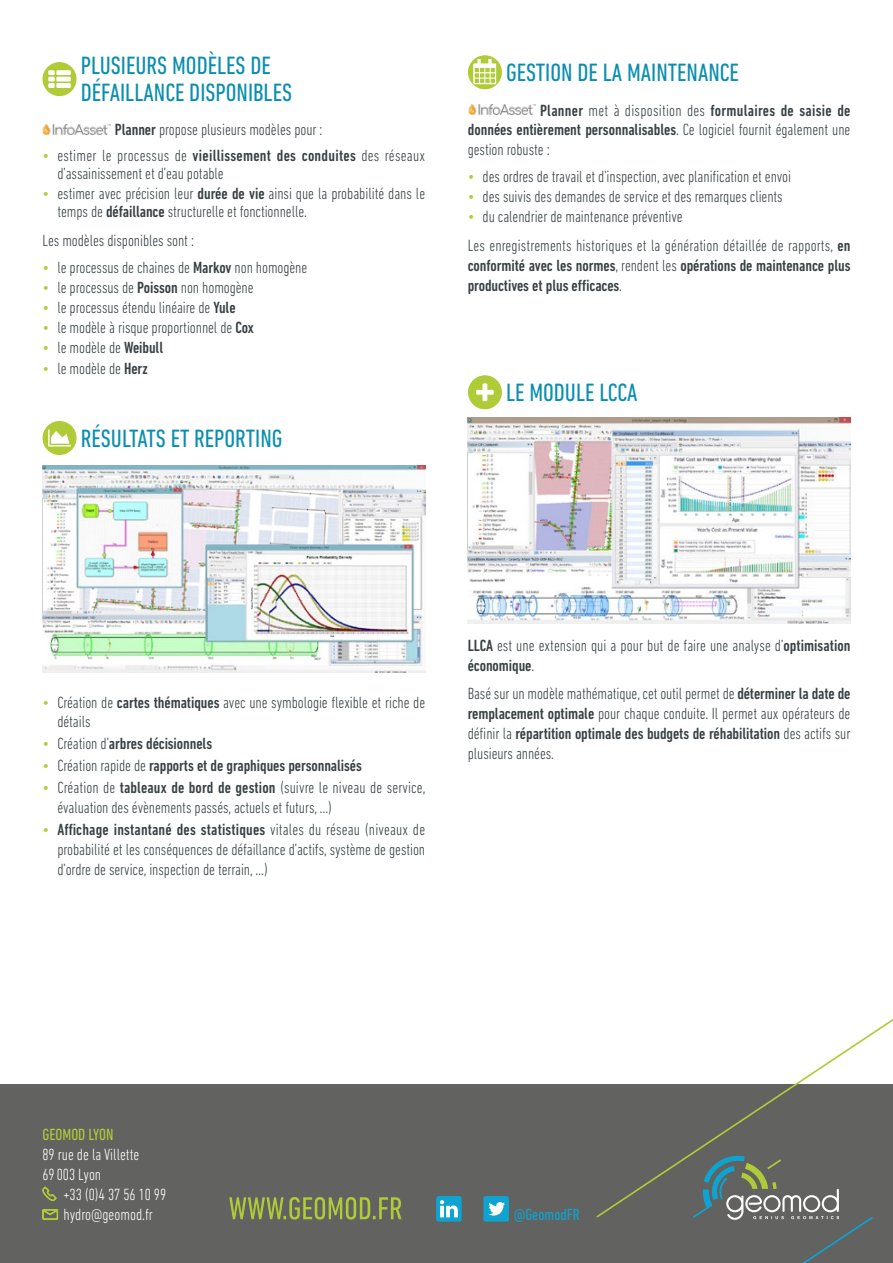
<style>
.page{position:relative;width:893px;height:1263px;background:#fff}
.page>*{position:absolute;margin:0;border:0;box-sizing:border-box;transform-origin:0 0}
.Sous_Titre{font:condensed 25.5px/27px "DIN Next LT Pro";color:#0a8eaf}
.Texte{font:300 condensed 16.5px/19.8px "DIN Next LT Pro";letter-spacing:-.005em;color:#384043}
.Texte-2{font:500 condensed 16.5px/19.8px "DIN Next LT Pro";letter-spacing:-.005em;color:#384043;text-align:justify}
.t1{font:300 condensed 16.5px "DIN Next LT Pro";color:#fff}
.t2{font:condensed 16.5px "DIN Next LT Pro";color:#afcb38}
.t3{font:condensed 16.5px "DIN Next LT Pro";color:#0ea4d1}
.s1{font-weight:500}
.s2{font-weight:400;color:#afcb38}
.s3{font-weight:300}
</style>
<div class="page">
<div style="left:0;top:1084px;width:893px;height:179px;background:#626261"></div>
<svg style="left:42px;top:1186px;width:14px;height:15px"></svg>
<svg style="left:42px;top:1209px;width:16px;height:11px"></svg>
<div style="left:436px;top:1196px;width:26px;height:25px;background:#0ea4d1;border-radius:2px"></div>
<svg style="left:440px;top:1200px;width:18px;height:17px"></svg>
<div style="left:483px;top:1196px;width:26px;height:25px;background:#0ea4d1;border-radius:2px"></div>
<svg style="left:489px;top:1202px;width:16px;height:14px"></svg>
<svg style="left:731px;top:1219px;width:141px;height:44px"></svg>
<svg style="left:596px;top:1018px;width:297px;height:201px"></svg>
<svg style="left:229px;top:1197px;width:172px;height:22px"></svg>
<div style="left:43px;top:62px;width:34px;height:34px;background:#afcb38;border-radius:50%"></div>
<svg style="left:48px;top:70px;width:23px;height:18px"></svg>
<img style="left:43px;top:124px;width:67px;height:10px">
<svg style="left:468px;top:55px;width:34px;height:34px"></svg>
<svg style="left:473px;top:59px;width:23px;height:25px"></svg>
<img style="left:468px;top:105px;width:68px;height:10px">
<img style="left:468px;top:418px;width:382px;height:205px">
<div style="left:468px;top:375px;width:34px;height:34px;background:#afcb38;border-radius:50%"></div>
<svg style="left:476px;top:383px;width:18px;height:18px"></svg>
<img style="left:43px;top:466px;width:382px;height:207px">
<div style="left:43px;top:421px;width:34px;height:34px;background:#afcb38;border-radius:50%"></div>
<svg style="left:48px;top:429px;width:23px;height:17px"></svg>
<p class="Sous_Titre" style="left:81px;top:52px;width:213px">PLUSIEURS MODÈLES DE<br>DÉFAILLANCE DISPONIBLES</p>
<p class="Texte" style="left:115px;top:119px;width:209px"><span class="s1">Planner</span> propose plusieurs modèles pour :</p>
<p class="Texte" style="left:57px;top:146px;width:369px;line-height:18px;text-indent:-15px"><span class="s2">•</span> estimer le processus de <span class="s1">vieillissement des conduites</span> des réseaux d’assainissement et d’eau potable</p>
<p class="Texte" style="left:57px;top:185px;width:369px;line-height:18px;text-indent:-15px"><span class="s2">•</span> estimer avec précision leur <span class="s1">durée de vie</span> ainsi que la probabilité dans le temps de <span class="s1">défaillance</span> structurelle et fonctionnelle.</p>
<p class="Texte" style="left:43px;top:231px;width:153px">Les modèles disponibles sont :</p>
<p class="Texte" style="left:43px;top:257px;width:266px"><span class="s2">•</span> le processus de chaines de <span class="s1">Markov</span> non homogène</p>
<p class="Texte" style="left:43px;top:277px;width:213px"><span class="s2">•</span> le processus de <span class="s1">Poisson</span> non homogène</p>
<p class="Texte" style="left:43px;top:298px;width:195px"><span class="s2">•</span> le processus étendu linéaire de <span class="s1">Yule</span></p>
<p class="Texte" style="left:43px;top:318px;width:213px"><span class="s2">•</span> le modèle à risque proportionnel de <span class="s1">Cox</span></p>
<p class="Texte" style="left:43px;top:338px;width:122px"><span class="s2">•</span> le modèle de <span class="s1">Weibull</span></p>
<p class="Texte" style="left:43px;top:358px;width:107px"><span class="s2">•</span> le modèle de <span class="s1">Herz</span></p>
<p class="Sous_Titre" style="left:81px;top:424px;width:203px">RÉSULTATS ET REPORTING</p>
<p class="Sous_Titre" style="left:506px;top:58px;width:234px">GESTION DE LA MAINTENANCE</p>
<p class="Texte" style="left:468px;top:100px;width:384px;text-align:justify;text-indent:72px"><span class="s1">Planner</span> met à disposition des <span class="s1">formulaires de saisie de données entièrement personnalisables</span>. Ce logiciel fournit également une gestion robuste :</p>
<p class="Texte" style="left:468px;top:166px;width:325px"><span class="s2">•</span> des ordres de travail et d’inspection, avec planification et envoi</p>
<p class="Texte" style="left:468px;top:186px;width:316px"><span class="s2">•</span> des suivis des demandes de service et des remarques clients</p>
<p class="Texte" style="left:468px;top:206px;width:216px"><span class="s2">•</span> du calendrier de maintenance préventive</p>
<p class="Texte-2" style="left:468px;top:235px;width:384px"><span class="s3">Les enregistrements historiques et la génération détaillée de rapports,</span> en conformité avec les normes<span class="s3">, rendent les</span> opérations de maintenance plus productives et plus efficaces<span class="s3">.</span></p>
<p class="Sous_Titre" style="left:506px;top:378px;width:133px">LE MODULE LCCA</p>
<p class="Texte" style="left:57px;top:692px;width:369px;text-indent:-15px"><span class="s2">•</span> Création de <span class="s1">cartes thématiques</span> avec une symbologie flexible et riche de détails</p>
<p class="Texte-2" style="left:43px;top:734px;width:171px"><span class="s2">•</span> <span class="s3">Création d’</span>arbres décisionnels</p>
<p class="Texte-2" style="left:43px;top:756px;width:321px"><span class="s2">•</span> <span class="s3">Création rapide de</span> rapports et de graphiques personnalisés</p>
<p class="Texte" style="left:57px;top:778px;width:370px;text-indent:-15px"><span class="s2">•</span> Création de <span class="s1">tableaux de bord de gestion</span> (suivre le niveau de service, évaluation des évènements passés, actuels et futurs, …)</p>
<p class="Texte" style="left:57px;top:819px;width:369px;text-align:justify;text-indent:-15px"><span class="s2">•</span> <span class="s1">Affichage instantané des statistiques</span> vitales du réseau (niveaux de probabilité et les conséquences de défaillance d’actifs, système de gestion d’ordre de service, inspection de terrain, …)</p>
<p class="Texte" style="left:468px;top:636px;width:384px"><span class="s1">LLCA</span> est une extension qui a pour but de faire une analyse d’<span class="s1">optimisation économique</span>.</p>
<p class="Texte" style="left:468px;top:684px;width:384px;text-align:justify">Basé sur un modèle mathématique, cet outil permet de <span class="s1">déterminer la date de remplacement optimale</span> pour chaque conduite. Il permet aux opérateurs de définir la <span class="s1">répartition optimale des budgets de réhabilitation</span> des actifs sur plusieurs années.</p>
<p class="t2" style="left:43px;top:1125px;width:72px">GEOMOD LYON</p>
<p class="t1" style="left:43px;top:1145px;width:98px">89 rue de la Villette</p>
<p class="t1" style="left:43px;top:1165px;width:60px">69003 Lyon</p>
<p class="t1" style="left:64px;top:1185px;width:104px">+33 (0)4 37 56 10 99</p>
<p class="t1" style="left:64px;top:1204px;width:91px">hydro@geomod.fr</p>
<p class="t3" style="left:514px;top:1204px;width:67px">@GeomodFR</p>
</div>
